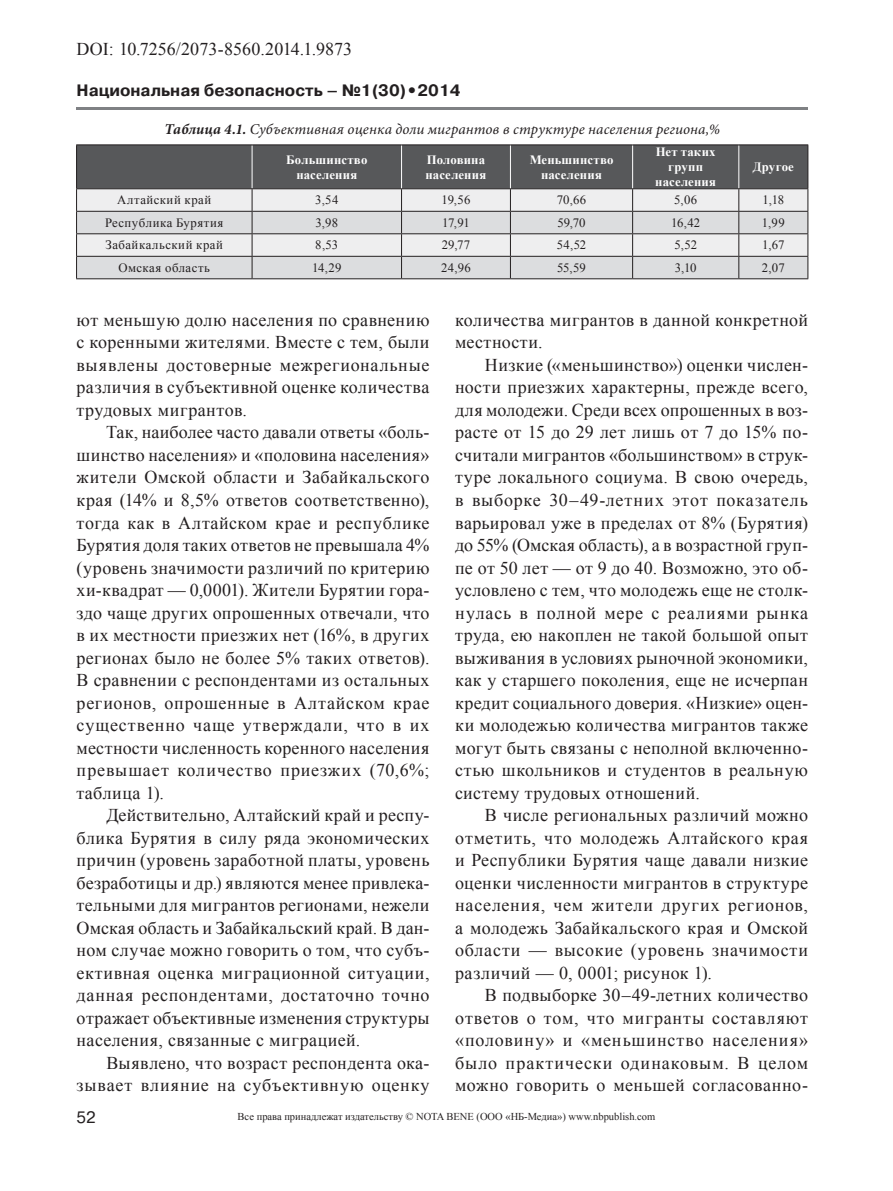
<style>
.page{position:relative;width:893px;height:1191px;background:#fff}
.page>*{position:absolute;margin:0;border:0;box-sizing:border-box;transform-origin:0 0}
.t1{font:18px/22.5px "Times New Roman";letter-spacing:.03em;color:#231f20;text-align:justify}
.t2{font:18px "Times New Roman";color:#231f20}
.t3{font:700 16.5px "Pragmatica C";color:#231f20}
.t4{font:16.5px "Pragmatica C";color:#231f20}
.t5{font:italic 15px "Minion Pro";letter-spacing:.01em;color:#231f20}
.t6{font:12.75px "Times New Roman";letter-spacing:.03em;color:#231f20}
.t7{font:700 12.75px/15px "Times New Roman";letter-spacing:.015em;color:#fff;text-align:center}
.t8{font:10.5px "Times New Roman";color:#231f20}
.s1{font-weight:700}
</style>
<div class="page">
<hr style="left:77px;top:107px;width:731px;height:3px;background:#7f8184">
<svg style="left:76px;top:145px;width:732px;height:133px;background:#aeafb0"></svg>
<hr style="left:76px;top:278px;width:176px;height:1px;background:#231f20">
<hr style="left:252px;top:278px;width:150px;height:1px;background:#231f20">
<hr style="left:402px;top:278px;width:108px;height:1px;background:#231f20">
<hr style="left:510px;top:278px;width:123px;height:1px;background:#231f20">
<hr style="left:633px;top:278px;width:106px;height:1px;background:#231f20">
<hr style="left:739px;top:278px;width:69px;height:1px;background:#231f20">
<hr style="left:76px;top:144px;width:176px;height:1px;background:#231f20">
<hr style="left:76px;top:145px;width:1px;height:43px;background:#231f20">
<hr style="left:252px;top:144px;width:150px;height:1px;background:#231f20">
<hr style="left:402px;top:144px;width:108px;height:1px;background:#231f20">
<hr style="left:510px;top:144px;width:123px;height:1px;background:#231f20">
<hr style="left:633px;top:144px;width:106px;height:1px;background:#231f20">
<hr style="left:739px;top:144px;width:69px;height:1px;background:#231f20">
<hr style="left:807px;top:145px;width:1px;height:43px;background:#231f20">
<hr style="left:76px;top:188px;width:176px;height:1px;background:#231f20">
<hr style="left:252px;top:188px;width:150px;height:1px;background:#231f20">
<hr style="left:402px;top:188px;width:108px;height:1px;background:#231f20">
<hr style="left:510px;top:188px;width:123px;height:1px;background:#231f20">
<hr style="left:633px;top:188px;width:106px;height:1px;background:#231f20">
<hr style="left:739px;top:188px;width:69px;height:1px;background:#231f20">
<p class="t2" style="left:77px;top:37px;width:277px">DOI: 10.7256/2073-8560.2014.1.9873</p>
<p class="t3" style="left:77px;top:81px;width:386px">Национальная безопасность – №1(30)•2014</p>
<p class="t5" style="left:164px;top:119px;width:557px"><span class="s1">Таблица 4.1.</span> Субъективная оценка доли мигрантов в структуре населения региона,%</p>
<p class="t7" style="left:286px;top:152px;width:83px">Большинство населения</p>
<p class="t7" style="left:426px;top:152px;width:62px;text-align:left">Половина населения</p>
<p class="t7" style="left:530px;top:152px;width:85px">Меньшинство населения</p>
<p class="t7" style="left:655px;top:144px;width:62px">Нет таких групп населения</p>
<p class="t7" style="left:753px;top:159px;width:43px">Другое</p>
<p class="t6" style="left:117px;top:192px;width:95px">Алтайский край</p>
<p class="t6" style="left:315px;top:192px;width:25px">3,54</p>
<p class="t6" style="left:442px;top:192px;width:30px">19,56</p>
<p class="t6" style="left:557px;top:192px;width:31px">70,66</p>
<p class="t6" style="left:674px;top:192px;width:24px">5,06</p>
<p class="t6" style="left:763px;top:192px;width:23px">1,18</p>
<p class="t6" style="left:105px;top:214px;width:120px">Республика Бурятия</p>
<p class="t6" style="left:315px;top:214px;width:24px">3,98</p>
<p class="t6" style="left:442px;top:214px;width:29px">17,91</p>
<p class="t6" style="left:557px;top:214px;width:30px">59,70</p>
<p class="t6" style="left:671px;top:214px;width:30px">16,42</p>
<p class="t6" style="left:762px;top:214px;width:24px">1,99</p>
<p class="t6" style="left:106px;top:237px;width:119px">Забайкальский край</p>
<p class="t6" style="left:315px;top:237px;width:25px">8,53</p>
<p class="t6" style="left:442px;top:237px;width:30px">29,77</p>
<p class="t6" style="left:557px;top:237px;width:31px">54,52</p>
<p class="t6" style="left:674px;top:237px;width:24px">5,52</p>
<p class="t6" style="left:762px;top:237px;width:24px">1,67</p>
<p class="t6" style="left:119px;top:259px;width:93px">Омская область</p>
<p class="t6" style="left:312px;top:259px;width:31px">14,29</p>
<p class="t6" style="left:441px;top:259px;width:31px">24,96</p>
<p class="t6" style="left:557px;top:259px;width:30px">55,59</p>
<p class="t6" style="left:675px;top:259px;width:23px">3,10</p>
<p class="t6" style="left:762px;top:259px;width:25px">2,07</p>
<p class="t1" style="left:77px;top:308px;width:354px">ют меньшую долю населения по сравнению с коренными жителями. Вместе с тем, были выявлены достоверные межрегиональные различия в субъективной оценке количества трудовых мигрантов.</p>
<p class="t1" style="left:77px;top:421px;width:354px;text-indent:30px">Так, наиболее часто давали ответы «боль&shy;шинство населения» и «половина населения» жители Омской области и Забайкальского края (14% и 8,5% ответов соответственно), тогда как в Алтайском крае и республике Бурятия доля таких ответов не превышала 4% (уровень значимости различий по критерию хи-квадрат — 0,0001). Жители Бурятии гора&shy;здо чаще других опрошенных отвечали, что в их местности приезжих нет (16%, в других регионах было не более 5% таких ответов).<br>В сравнении с респондентами из остальных регионов, опрошенные в Алтайском крае существенно чаще утверждали, что в их местности численность коренного населения превышает количество приезжих (70,6%; таблица 1).</p>
<p class="t1" style="left:77px;top:803px;width:354px;text-indent:30px">Действительно, Алтайский край и респу&shy;блика Бурятия в силу ряда экономических причин (уровень заработной платы, уровень безработицы и др.) являются менее привлека&shy;тельными для мигрантов регионами, нежели Омская область и Забайкальский край. В дан&shy;ном случае можно говорить о том, что субъ&shy;ективная оценка миграционной ситуации, данная респондентами, достаточно точно отражает объективные изменения структуры населения, связанные с миграцией.</p>
<p class="t1" style="left:77px;top:1051px;width:354px;text-align:right">Выявлено, что возраст респондента ока&shy;зывает влияние на субъективную оценку</p>
<p class="t1" style="left:455px;top:308px;width:354px">количества мигрантов в данной конкретной местности.</p>
<p class="t1" style="left:455px;top:353px;width:354px;text-indent:30px">Низкие («меньшинство») оценки числен&shy;ности приезжих характерны, прежде всего, для молодежи. Среди всех опрошенных в воз&shy;расте от 15 до 29 лет лишь от 7 до 15% по&shy;считали мигрантов «большинством» в струк&shy;туре локального социума. В свою очередь, в выборке 30–49-летних этот показатель варьировал уже в пределах от 8% (Бурятия) до 55% (Омская область), а в возрастной груп&shy;пе от 50 лет — от 9 до 40. Возможно, это об&shy;условлено с тем, что молодежь еще не столк&shy;нулась в полной мере с реалиями рынка труда, ею накоплен не такой большой опыт выживания в условиях рыночной экономики, как у старшего поколения, еще не исчерпан кредит социального доверия. «Низкие» оцен&shy;ки молодежью количества мигрантов также могут быть связаны с неполной включенно&shy;стью школьников и студентов в реальную систему трудовых отношений.</p>
<p class="t1" style="left:455px;top:803px;width:354px;text-indent:30px">В числе региональных различий можно отметить, что молодежь Алтайского края и Республики Бурятия чаще давали низкие оценки численности мигрантов в структуре населения, чем жители других регионов, а молодежь Забайкальского края и Омской области — высокие (уровень значимости различий — 0, 0001; рисунок 1).</p>
<p class="t1" style="left:455px;top:983px;width:354px;text-indent:30px">В подвыборке 30–49-летних количество ответов о том, что мигранты составляют «половину» и «меньшинство населения» было практически одинаковым. В целом можно говорить о меньшей согласованно-</p>
<p class="t4" style="left:77px;top:1108px;width:21px">52</p>
<p class="t8" style="left:238px;top:1109px;width:419px">Все права принадлежат издательству © NOTA BENE (ООО «НБ-Медиа») www.nbpublish.com</p>
</div>
